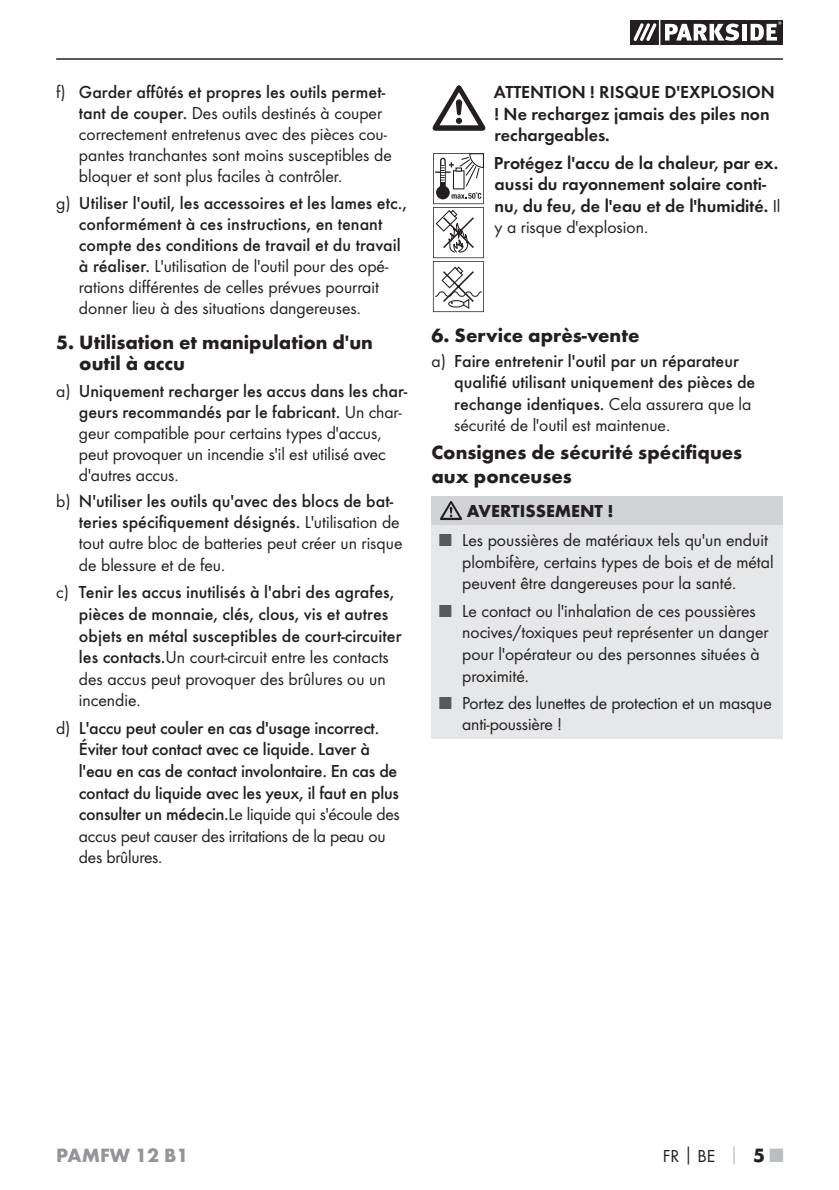
<style>
.page{position:relative;width:839px;height:1190px;background:#fff}
.page>*{position:absolute;margin:0;border:0;box-sizing:border-box;transform-origin:0 0}
.t1{font:700 20px/21px "Futura";color:#231f20}
.t2{font:700 20px "Futura";color:#939598}
.t3{font:18px/21.6px "Futura Boo";color:#231f20}
.t4{font:500 18px/21.6px "Futura";color:#231f20}
.t5{font:18px/21.6px "Futura Dem";color:#231f20}
.t6{font:700 18px "Futura";color:#231f20}
.s1{font-family:"Futura Boo";font-weight:400}
.s2{font-family:"Futura";font-weight:500}
.s3{font-family:"Futura Boo"}
.s4{color:#58595b}
.s5{font-family:"Futura";font-weight:700}
.s6{font-family:"Futura";font-weight:700;color:#bbbdc0}
.s7{font-family:"Futura";font-weight:700;font-size:20px}
.s8{font-family:"Futura";font-weight:700;font-size:20px;color:#bbbdc0}
</style>
<div class="page">
<hr style="left:56px;top:58px;width:726px;height:2px;background:#231f20">
<svg style="left:630px;top:20px;width:152px;height:25px"></svg>
<hr style="left:658px;top:20px;width:2px;height:25px;background:#fff">
<div style="left:431px;top:496px;width:351px;height:29px;background:#d1d3d4"></div>
<div style="left:431px;top:525px;width:351px;height:213px;background:#e6e7e8"></div>
<svg style="left:440px;top:501px;width:22px;height:19px"></svg>
<svg style="left:432px;top:85px;width:53px;height:46px"></svg>
<svg style="left:432px;top:153px;width:51px;height:159px"></svg>
<p class="t4" style="left:56px;top:82px;width:330px"><span class="s1">f)</span> Garder affûtés et propres les outils permet-</p>
<p class="t3" style="left:79px;top:103px;width:314px;line-height:21px"><span class="s2">tant de couper.</span> Des outils destinés à couper correctement entretenus avec des pièces cou&shy;pantes tranchantes sont moins susceptibles de bloquer et sont plus faciles à contrôler.</p>
<p class="t4" style="left:79px;top:193px;width:329px;line-height:21px;text-indent:-23px"><span class="s1">g)</span> Utiliser l'outil, les accessoires et les lames etc., conformément à ces instructions, en tenant compte des conditions de travail et du travail</p>
<p class="t3" style="left:79px;top:256px;width:311px;line-height:21px"><span class="s2">à réaliser.</span> L'utilisation de l'outil pour des opé&shy;rations différentes de celles prévues pourrait donner lieu à des situations dangereuses.</p>
<p class="t1" style="left:79px;top:333px;width:295px;text-indent:-23px">5. Utilisation et manipulation d'un outil à accu</p>
<p class="t4" style="left:79px;top:381px;width:330px;line-height:21px;text-indent:-23px"><span class="s1">a)</span> Uniquement recharger les accus dans les char&shy;geurs recommandés par le fabricant. <span class="s1">Un char-</span></p>
<p class="t3" style="left:79px;top:423px;width:308px;line-height:21px">geur compatible pour certains types d'accus, peut provoquer un incendie s'il est utilisé avec d'autres accus.</p>
<p class="t4" style="left:79px;top:492px;width:322px;line-height:21px;text-indent:-23px"><span class="s1">b)</span> N'utiliser les outils qu'avec des blocs de bat&shy;teries spécifiquement désignés. <span class="s1">L'utilisation de</span></p>
<p class="t3" style="left:79px;top:533px;width:325px">tout autre bloc de batteries peut créer un risque de blessure et de feu.</p>
<p class="t4" style="left:79px;top:582px;width:324px;text-indent:-23px"><span class="s1">c)</span> Tenir les accus inutilisés à l'abri des agrafes, pièces de monnaie, clés, clous, vis et autres objets en métal susceptibles de court-circuiter</p>
<p class="t3" style="left:79px;top:647px;width:311px"><span class="s2">les contacts.</span>Un court-circuit entre les contacts des accus peut provoquer des brûlures ou un incendie.</p>
<p class="t4" style="left:79px;top:718px;width:321px;text-indent:-23px"><span class="s1">d)</span> L'accu peut couler en cas d'usage incorrect.<br>Éviter tout contact avec ce liquide. Laver à l'eau en cas de contact involontaire. En cas de contact du liquide avec les yeux, il faut en plus</p>
<p class="t3" style="left:79px;top:804px;width:322px"><span class="s2">consulter un médecin.</span>Le liquide qui s'écoule des accus peut causer des irritations de la peau ou des brûlures.</p>
<p class="t5" style="left:493px;top:82px;width:282px">ATTENTION ! RISQUE D'EXPLOSION ! Ne rechargez jamais des piles non rechargeables.</p>
<p class="t5" style="left:493px;top:153px;width:288px">Protégez l'accu de la chaleur, par ex. aussi du rayonnement solaire conti&shy;nu, du feu, de l'eau et de l'humidité. <span class="s3">Il</span></p>
<p class="t3" style="left:494px;top:217px;width:155px">y a risque d'explosion.</p>
<p class="t1" style="left:431px;top:326px;width:209px">6. Service après-vente</p>
<p class="t4" style="left:454px;top:351px;width:302px;text-indent:-23px"><span class="s1">a)</span> Faire entretenir l'outil par un réparateur qualifié utilisant uniquement des pièces de rechange identiques. <span class="s1">Cela assurera que la</span></p>
<p class="t3" style="left:454px;top:415px;width:217px">sécurité de l'outil est maintenue.</p>
<p class="t1" style="left:431px;top:442px;width:312px;line-height:24px">Consignes de sécurité spécifiques aux ponceuses</p>
<p class="t6" style="left:466px;top:504px;width:148px">AVERTISSEMENT !</p>
<p class="t3" style="left:462px;top:530px;width:313px;text-indent:-23px"><span class="s4">■</span> Les poussières de matériaux tels qu'un enduit plombifère, certains types de bois et de métal peuvent être dangereuses pour la santé.</p>
<p class="t3" style="left:462px;top:601px;width:307px;text-indent:-23px"><span class="s4">■</span> Le contact ou l'inhalation de ces poussières nocives/toxiques peut représenter un danger pour l'opérateur ou des personnes situées à proximité.</p>
<p class="t3" style="left:462px;top:693px;width:311px;text-indent:-23px"><span class="s4">■</span> Portez des lunettes de protection et un masque anti-poussière !</p>
<p class="t2" style="left:56px;top:1147px;width:134px">PAMFW 12 B1</p>
<p class="t3" style="left:662px;top:1146px;width:121px">FR<span class="s5">│</span>BE <span class="s6">│</span> <span class="s7">5</span> <span class="s8">■</span></p>
</div>
